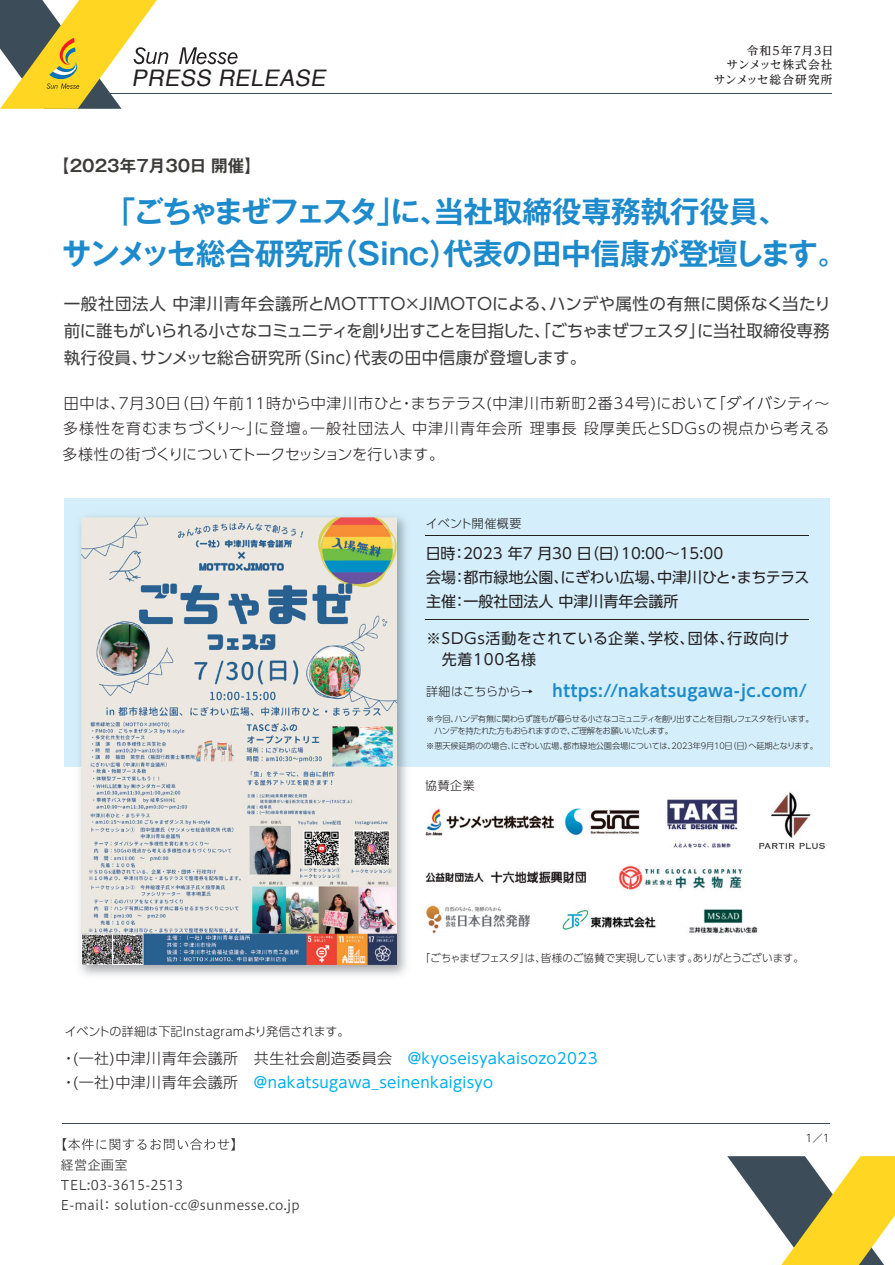
<style>
.page{position:relative;width:895px;height:1265px;background:#fff}
.page>*{position:absolute;margin:0;border:0;box-sizing:border-box;transform-origin:0 0}
.t1{font:700 30px/42px "Gothic MB101 Pro De";letter-spacing:-.02em;color:#1d8acb;text-align:center}
.t2{font:italic 22.8px "Helvetica";color:#231f20}
.t3{font:16.5px/27px "UD Shin Go Pro";letter-spacing:.01em;color:#3e3e3f;text-align:justify}
.t4{font:700 16.5px "UD Shin Go Pro De";letter-spacing:.03em;color:#1d8acb}
.t5{font:700 16.5px "Gothic MB101 Pro De";color:#3d3b3a}
.t6{font:300 15px/25.5px "UD Shin Go Pro";letter-spacing:.02em;color:#231f20;text-align:justify}
.t7{font:15px/24px "UD Shin Go Pro";letter-spacing:.025em;color:#00aeef}
.t8{font:15px/24px "UD Shin Go Pro";color:#231f20}
.t9{font:15px/21px "UD Shin Go Pro";letter-spacing:.05em;color:#231f20}
.t10{font:13.35px/20.2px "Hiragino UD Sans Std W3";letter-spacing:.01em;color:#3e3e3f}
.t11{font:300 12px "UD Shin Go Pro";letter-spacing:.02em;color:#231f20}
.t12{font:300 12px "UD Shin Go Pro";letter-spacing:-.015em;color:#231f20}
.t13{font:500 11.7px/14.4px "UD Reimin Pro";letter-spacing:.06em;color:#231f20;text-align:right}
.t14{font:300 10.5px "UD Shin Go Pro";letter-spacing:-.02em;color:#231f20}
.t15{font:300 8.25px/12px "UD Shin Go Pro";letter-spacing:-.045em;color:#231f20}
.t16{font:300 8.25px "UD Shin Go Pro";letter-spacing:-.015em;color:#231f20}
.s1{font-weight:300;color:#231f20}
</style>
<div class="page">
<div style="left:64px;top:498px;width:765px;height:268px;background:#d4effb"></div>
<img style="left:72px;top:516px;width:341px;height:460px">
<img style="left:82px;top:518px;width:315px;height:446px">
<hr style="left:425px;top:534px;width:383px;height:1px;background:#231f20">
<hr style="left:425px;top:619px;width:383px;height:1px;background:#231f20">
<img style="left:425px;top:808px;width:130px;height:28px">
<img style="left:667px;top:799px;width:71px;height:49px">
<img style="left:759px;top:792px;width:66px;height:58px">
<img style="left:425px;top:871px;width:162px;height:13px">
<img style="left:618px;top:865px;width:124px;height:25px">
<img style="left:426px;top:905px;width:230px;height:29px">
<img style="left:565px;top:808px;width:75px;height:28px">
<img style="left:689px;top:909px;width:69px;height:25px">
<hr style="left:81px;top:94px;width:750px;height:1px;background:#3d4c59">
<svg style="left:179px;top:47px;width:59px;height:18px"></svg>
<hr style="left:62px;top:1122px;width:767px;height:1px;background:#3d4c59">
<svg style="left:0;top:0;width:168px;height:109px"></svg>
<svg style="left:727px;top:1156px;width:167px;height:108px"></svg>
<svg style="left:63px;top:1138px;width:172px;height:12px"></svg>
<h2 class="t2" style="left:132px;top:60px;width:201px">PRESS RELEASE</h2>
<p class="t5" style="left:53px;top:152px;width:209px">【2023年7月30日 開催】</p>
<p class="t13" style="left:713px;top:43px;width:121px">令和5年7月3日<br>サンメッセ株式会社サンメッセ総合研究所</p>
<h1 class="t1" style="left:62px;top:187px;width:787px">「ごちゃまぜフェスタ」に、当社取締役専務執行役員、<br>サンメッセ総合研究所（Sinc）代表の田中信康が登壇します。</h1>
<p class="t3" style="left:64px;top:290px;width:768px">一般社団法人 中津川青年会議所とＭＯＴＴＴＯ×ＪＩＭＯＴＯによる、ハンデや属性の有無に関係なく当たり前に誰もがいられる小さなコミュニティを創り出すことを目指した、「ごちゃまぜフェスタ」に当社取締役専務執行役員、サンメッセ総合研究所（Sinc）代表の田中信康が登壇します。</p>
<p class="t6" style="left:62px;top:390px;width:768px">田中は、7月30日（日）午前11時から中津川市ひと・まちテラス(中津川市新町2番34号)において「ダイバシティ～多様性を育むまちづくり～」に登壇。一般社団法人 中津川青年会所 理事長 段厚美氏とSDGsの視点から考える多様性の街づくりについてトークセッションを行います。</p>
<p class="t11" style="left:425px;top:513px;width:97px">イベント開催概要</p>
<p class="t8" style="left:426px;top:541px;width:385px">日時：2023 年7 月30 日（日）10:00～15:00<br>会場：都市緑地公園、にぎわい広場、中津川ひと・まちテラス主催：一般社団法人 中津川青年会議所</p>
<p class="t9" style="left:426px;top:627px;width:365px">※SDGs活動をされている企業、学校、団体、行政向け　先着100名様</p>
<p class="t12" style="left:426px;top:681px;width:109px">詳細はこちらから→</p>
<p class="t4" style="left:552px;top:676px;width:256px">https://nakatsugawa-jc.com/</p>
<p class="t15" style="left:426px;top:712px;width:389px">※今回、ハンデ有無に関わらず誰もが暮らせる小さなコミュニティを創り出すことを目指しフェスタを行います。　ハンデを持たれた方もおられますので、ご理解をお願いいたします。</p>
<p class="t16" style="left:426px;top:739px;width:393px">※悪天候延期のの場合、にぎわい広場、都市緑地公園会場については、2023年9月10日（日）へ延期となります。</p>
<p class="t11" style="left:425px;top:776px;width:51px">協賛企業</p>
<p class="t14" style="left:420px;top:949px;width:385px">「ごちゃまぜフェスタ」は、皆様のご協賛で実現しています。ありがとうございます。</p>
<p class="t11" style="left:65px;top:1021px;width:286px">イベントの詳細は下記Instagramより発信されます。</p>
<p class="t7" style="left:61px;top:1046px;width:538px"><span class="s1">・(一社)中津川青年会議所　共生社会創造委員会</span> @kyoseisyakaisozo2023<span class="s1">・(一社)中津川青年会議所</span> @nakatsugawa_seinenkaigisyo</p>
<p class="t10" style="left:61px;top:1153px;width:241px">経営企画室<br>TEL:03-3615-2513<br>E-mail： solution-cc@sunmesse.co.jp</p>
<p class="t14" style="left:805px;top:1129px;width:26px">1／1</p>
</div>
